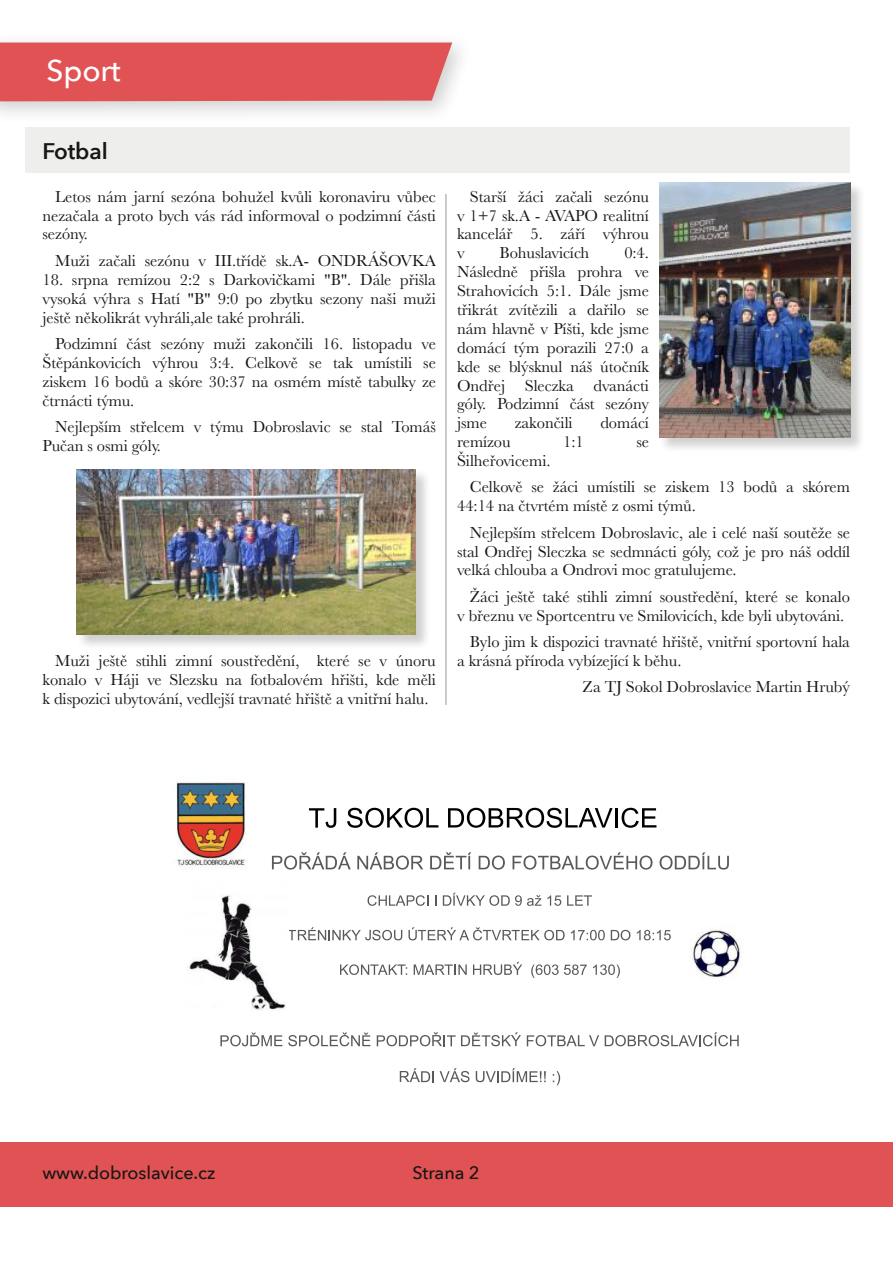
<style>
.page{position:relative;width:893px;height:1263px;background:#fff}
.page>*{position:absolute;margin:0;border:0;box-sizing:border-box;transform-origin:0 0}
.t1{font:500 30px "Avenir Next";letter-spacing:-.005em;color:#fff}
.t2{font:600 22.5px "Avenir Next";letter-spacing:-.005em;color:#181715}
.t3{font:500 18px "Avenir Next";color:#181715}
.t4{font:16.5px/18.9px "Baskerville";letter-spacing:-.005em;color:#181715;text-align:justify}
</style>
<div class="page">
<div style="left:0;top:32px;width:476px;height:93px;background:#181715;opacity:.2"></div>
<div style="left:0;top:43px;width:452px;height:58px;background:#e15254"></div>
<div style="left:26px;top:128px;width:824px;height:45px;background:#eeeeec"></div>
<hr style="left:445px;top:194px;width:2px;height:511px;background:#babdb6">
<div style="left:659px;top:182px;width:206px;height:271px;background:#181715;opacity:.2"></div>
<img style="left:659px;top:182px;width:191px;height:256px">
<div style="left:75px;top:469px;width:355px;height:181px;background:#181715;opacity:.2"></div>
<img style="left:77px;top:469px;width:338px;height:166px">
<svg style="left:309px;top:808px;width:27px;height:20px"></svg>
<svg style="left:347px;top:808px;width:91px;height:20px"></svg>
<svg style="left:448px;top:808px;width:164px;height:20px"></svg>
<hr style="left:615px;top:808px;width:3px;height:19px;background:#000">
<svg style="left:622px;top:808px;width:34px;height:20px"></svg>
<svg style="left:272px;top:852px;width:79px;height:18px"></svg>
<svg style="left:357px;top:852px;width:66px;height:18px"></svg>
<svg style="left:430px;top:852px;width:41px;height:17px"></svg>
<svg style="left:479px;top:855px;width:26px;height:15px"></svg>
<svg style="left:513px;top:852px;width:139px;height:18px"></svg>
<svg style="left:660px;top:852px;width:69px;height:18px"></svg>
<svg style="left:368px;top:895px;width:60px;height:11px"></svg>
<svg style="left:443px;top:893px;width:98px;height:13px"></svg>
<svg style="left:547px;top:895px;width:14px;height:11px"></svg>
<svg style="left:567px;top:895px;width:25px;height:11px"></svg>
<svg style="left:289px;top:927px;width:113px;height:13px"></svg>
<svg style="left:408px;top:927px;width:157px;height:13px"></svg>
<svg style="left:571px;top:930px;width:34px;height:10px"></svg>
<svg style="left:611px;top:930px;width:19px;height:10px"></svg>
<svg style="left:637px;top:930px;width:34px;height:10px"></svg>
<svg style="left:340px;top:964px;width:67px;height:11px"></svg>
<svg style="left:414px;top:964px;width:53px;height:11px"></svg>
<svg style="left:473px;top:962px;width:49px;height:13px"></svg>
<svg style="left:531px;top:964px;width:56px;height:14px"></svg>
<svg style="left:593px;top:964px;width:27px;height:14px"></svg>
<svg style="left:220px;top:1033px;width:62px;height:13px"></svg>
<svg style="left:288px;top:1032px;width:82px;height:14px"></svg>
<svg style="left:377px;top:1032px;width:144px;height:14px"></svg>
<svg style="left:527px;top:1035px;width:72px;height:11px"></svg>
<svg style="left:605px;top:1032px;width:134px;height:14px"></svg>
<svg style="left:400px;top:1068px;width:34px;height:14px"></svg>
<svg style="left:440px;top:1068px;width:29px;height:14px"></svg>
<svg style="left:476px;top:1068px;width:70px;height:14px"></svg>
<svg style="left:553px;top:1071px;width:7px;height:14px"></svg>
<img style="left:187px;top:895px;width:99px;height:115px">
<img style="left:690px;top:929px;width:51px;height:48px">
<img style="left:176px;top:782px;width:71px;height:86px">
<div style="left:0;top:1142px;width:893px;height:64px;background:#e15254"></div>
<h1 class="t1" style="left:47px;top:51px;width:76px">Sport</h1>
<h2 class="t2" style="left:43px;top:136px;width:67px">Fotbal</h2>
<p class="t4" style="left:43px;top:187px;width:395px;text-indent:13px">Letos nám jarní sezóna bohužel kvůli koronaviru vůbec nezačala a proto bych vás rád informoval o podzimní části sezóny.</p>
<p class="t4" style="left:55px;top:251px;width:382px">Muži začali sezónu v III.třídě sk.A- ONDRÁŠOVKA</p>
<p class="t4" style="left:43px;top:270px;width:395px">18. srpna remízou 2:2 s Darkovičkami "B". Dále přišla vysoká výhra s Hatí "B" 9:0 po zbytku sezony naši muži ještě několikrát vyhráli,ale také prohráli.</p>
<p class="t4" style="left:43px;top:334px;width:395px;text-indent:13px">Podzimní část sezóny muži zakončili 16. listopadu ve Štěpánkovicích výhrou 3:4. Celkově se tak umístili se ziskem 16 bodů a skóre 30:37 na osmém místě tabulky ze čtrnácti týmu.</p>
<p class="t4" style="left:43px;top:417px;width:395px;text-indent:13px">Nejlepším střelcem v týmu Dobroslavic se stal Tomáš<br>Pučan s osmi góly.</p>
<p class="t4" style="left:43px;top:651px;width:395px;text-indent:13px">Muži ještě stihli zimní soustředění, které se v únoru konalo v Háji ve Slezsku na fotbalovém hřišti, kde měli k dispozici ubytování, vedlejší travnaté hřiště a vnitřní halu.</p>
<p class="t4" style="left:457px;top:187px;width:193px;text-indent:13px">Starší žáci začali sezónu v 1+7 sk.A - AVAPO realitní kancelář 5. září výhrou v</p>
<p class="t4" style="left:500px;top:244px;width:91px">Bohuslavicích</p>
<p class="t4" style="left:457px;top:244px;width:193px;text-indent:167px">0:4.<br>Následně přišla prohra ve Strahovicích 5:1. Dále jsme třikrát zvítězili a dařilo se nám hlavně v Píšti, kde jsme domácí tým porazili 27:0 a kde se blýsknul náš útočník Ondřej Sleczka dvanácti góly. Podzimní část sezóny jsme</p>
<p class="t4" style="left:515px;top:413px;width:59px">zakončili</p>
<p class="t4" style="left:600px;top:413px;width:50px">domácí</p>
<p class="t4" style="left:457px;top:432px;width:55px">remízou</p>
<p class="t4" style="left:563px;top:432px;width:22px">1:1</p>
<p class="t4" style="left:636px;top:432px;width:14px">se</p>
<p class="t4" style="left:470px;top:447px;width:382px;line-height:26.4px;text-indent:-13px">Šilheřovicemi.<br>Celkově se žáci umístili se ziskem 13 bodů a skórem</p>
<p class="t4" style="left:470px;top:493px;width:382px;line-height:26.4px;text-indent:-13px">44:14 na čtvrtém místě z osmi týmů.<br>Nejlepším střelcem Dobroslavic, ale i celé naší soutěže se</p>
<p class="t4" style="left:457px;top:542px;width:394px">stal Ondřej Sleczka se sedmnácti góly, což je pro náš oddíl velká chlouba a Ondrovi moc gratulujeme.</p>
<p class="t4" style="left:457px;top:587px;width:394px;text-indent:13px">Žáci ještě také stihli zimní soustředění, které se konalo v březnu ve Sportcentru ve Smilovicích, kde byli ubytováni.</p>
<p class="t4" style="left:457px;top:632px;width:394px;text-indent:13px">Bylo jim k dispozici travnaté hřiště, vnitřní sportovní hala a krásná příroda vybízející k běhu.</p>
<p class="t4" style="left:583px;top:677px;width:269px">Za TJ Sokol Dobroslavice Martin Hrubý</p>
<p class="t3" style="left:43px;top:1161px;width:174px">www.dobroslavice.cz</p>
<p class="t3" style="left:413px;top:1161px;width:68px">Strana 2</p>
</div>
